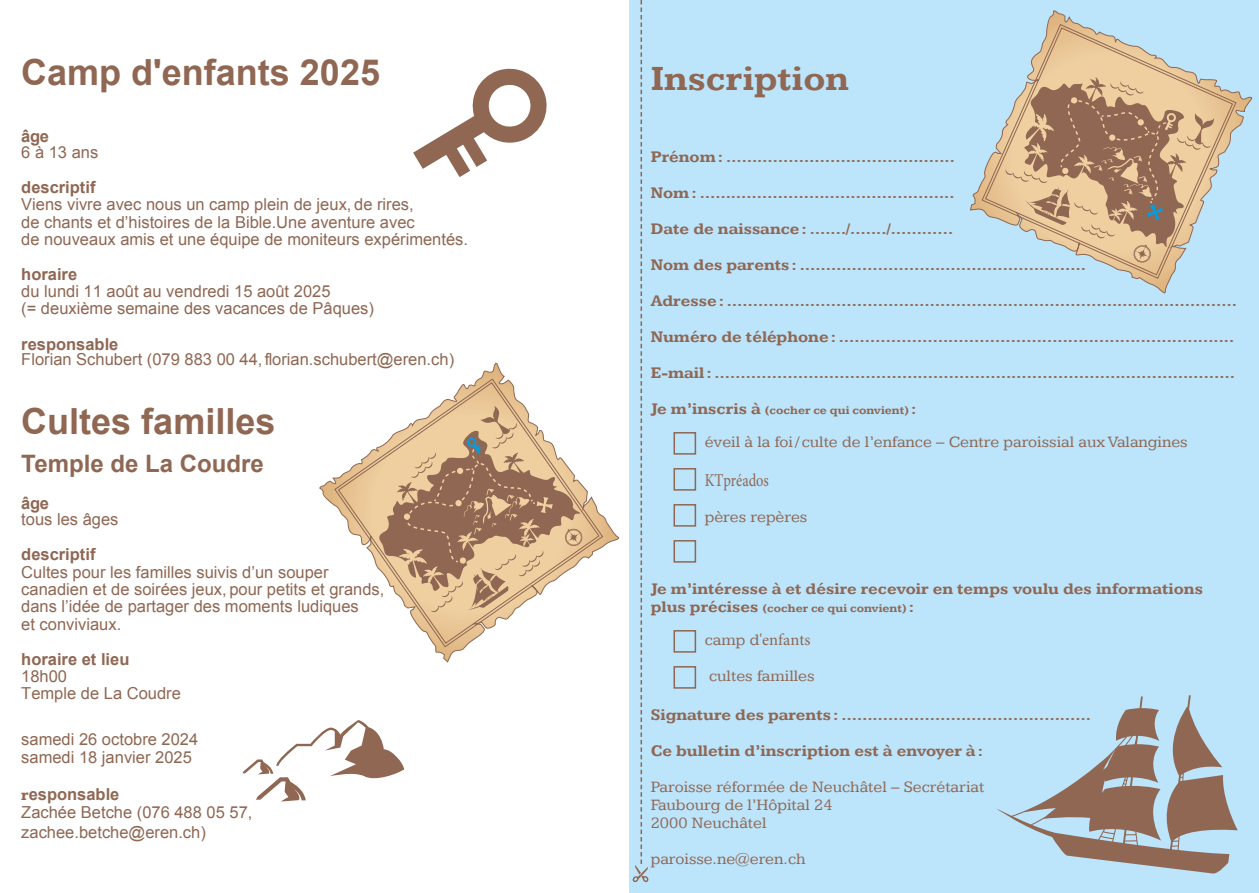
<style>
.page{position:relative;width:1259px;height:893px;background:#fff}
.page>*{position:absolute;margin:0;border:0;box-sizing:border-box;transform-origin:0 0}
.t1{font:700 36px "Arial";color:#8f6753}
.t2{font:700 36px "Kameron";color:#8f6753}
.t3{font:700 24px "Arial";color:#8f6753}
.t4{font:18px "Minion Pro";color:#8f6753;scale:.8 1}
.t5{font:16.5px/16.8px "Arial";color:#8f6753}
.t6{font:700 16.5px/36px "Kameron";color:#8f6753}
.t7{font:16.5px/18px "Kameron";color:#8f6753}
.t8{font:700 16.5px "Arial";color:#8f6753}
.t9{font:16.5px "Minion Pro";color:#8f6753}
.t10{font:700 12px "Kameron";color:#8f6753}
.s1{font-weight:700}
.s2{font-style:inherit}
.s3{font-family:"Kameron";font-weight:700}
.s4{font-size:16.5px}
.s5{font-family:"Kameron"}
</style>
<div class="page">
<div style="left:629px;top:0;width:630px;height:893px;background:#bce4fa"></div>
<svg style="left:996px;top:695px;width:241px;height:179px"></svg>
<svg style="left:413px;top:68px;width:134px;height:109px"></svg>
<svg style="left:319px;top:362px;width:301px;height:301px"></svg>
<svg style="left:334px;top:378px;width:269px;height:269px"></svg>
<svg style="left:377px;top:406px;width:208px;height:206px"></svg>
<svg style="left:970px;top:10px;width:283px;height:284px"></svg>
<svg style="left:981px;top:24px;width:255px;height:255px"></svg>
<svg style="left:1005px;top:77px;width:209px;height:187px;background:#c2a68a"></svg>
<svg style="left:632px;top:0;width:17px;height:882px"></svg>
<div style="left:673px;top:432px;width:23px;height:23px;border:2px solid #8f6753"></div>
<div style="left:673px;top:468px;width:23px;height:23px;border:2px solid #8f6753"></div>
<div style="left:673px;top:504px;width:23px;height:23px;border:2px solid #8f6753"></div>
<div style="left:673px;top:540px;width:23px;height:23px;border:2px solid #8f6753"></div>
<div style="left:673px;top:630px;width:23px;height:23px;border:2px solid #8f6753"></div>
<svg style="left:242px;top:720px;width:162px;height:81px"></svg>
<div style="left:673px;top:666px;width:23px;height:23px;border:2px solid #8f6753"></div>
<h1 class="t1" style="left:21px;top:49px;width:360px">Camp d'enfants 2025</h1>
<p class="t8" style="left:21px;top:125px;width:29px">âge</p>
<p class="t5" style="left:21px;top:144px;width:79px">6 à 13 ans</p>
<p class="t8" style="left:21px;top:176px;width:76px">descriptif</p>
<p class="t5" style="left:21px;top:196px;width:448px;line-height:17.2px">Viens vivre avec nous un camp plein de jeux, de rires,<br>de chants et d’histoires de la Bible.Une aventure avec<br>de nouveaux amis et une équipe de moniteurs expérimentés.</p>
<p class="t5" style="left:21px;top:266px;width:354px"><span class="s1">horaire<br></span>du lundi 11 août au vendredi 15 août 202<span class="s2">5<br></span>(= deuxième semaine des vacances de Pâques)</p>
<p class="t8" style="left:21px;top:333px;width:99px">responsable</p>
<p class="t5" style="left:21px;top:351px;width:434px">Florian Schubert (079 883 00 44, florian.schubert@eren.ch)</p>
<h1 class="t1" style="left:21px;top:398px;width:256px">Cultes familles</h1>
<h2 class="t3" style="left:21px;top:448px;width:244px">Temple de La Coudre</h2>
<p class="t8" style="left:21px;top:492px;width:29px">âge</p>
<p class="t5" style="left:21px;top:511px;width:99px">tous les âges</p>
<p class="t8" style="left:21px;top:543px;width:76px">descriptif</p>
<p class="t5" style="left:21px;top:563px;width:365px;line-height:17.4px">Cultes pour les familles suivis d’un souper canadien et de soirées jeux, pour petits et grands, dans l’idée de partager des moments ludiques<br>et conviviaux.</p>
<p class="t8" style="left:21px;top:649px;width:110px">horaire et lieu</p>
<p class="t5" style="left:21px;top:668px;width:161px">18h00<br>Temple de La Coudre</p>
<p class="t5" style="left:21px;top:730px;width:179px;line-height:18px">samedi 26 octobre 2024 samedi 18 janvier 2025</p>
<p class="t5" style="left:21px;top:786px;width:233px;line-height:17.7px"><span class="s3">r</span><span class="s1">esponsable<br></span>Zachée Betche (076 488 05 57,</p>
<p class="t5" style="left:21px;top:824px;width:186px">zachee.betche@eren.ch)</p>
<h1 class="t2" style="left:651px;top:57px;width:200px">Inscription</h1>
<p class="t6" style="left:651px;top:139px;width:588px">Prénom : ………………………....………....<br>Nom : ………………………......…....……...<br>Date de naissance : …..../.….../………...<br>Nom des parents : ……………………………………….………<br>Adresse : ………………………………………………………………………..…………… Numéro de téléphone : ………………………………….....................................<br>E-mail : ………………………………………………………………………….……………</p>
<p class="t10" style="left:651px;top:403px;width:267px"><span class="s4">Je m’inscris à</span> (cocher ce qui convient) <span class="s4">:</span></p>
<p class="t7" style="left:705px;top:433px;width:484px">éveil à la foi / culte de l’enfance – Centre paroissial aux Valangines</p>
<p class="t4" style="left:705px;top:468px;width:82px">KTpréados</p>
<p class="t7" style="left:705px;top:508px;width:104px">pères repères</p>
<p class="t6" style="left:651px;top:571px;width:554px">Je m’intéresse à et désire recevoir en temps voulu des informations</p>
<p class="t10" style="left:651px;top:601px;width:265px"><span class="s4">plus précises</span> (cocher ce qui convient) <span class="s4">:</span></p>
<p class="t9" style="left:705px;top:629px;width:107px"><span class="s5">camp d</span>'enfants</p>
<p class="t7" style="left:709px;top:667px;width:107px">cultes familles</p>
<p class="t6" style="left:651px;top:697px;width:442px">Signature des parents : ………………………….........………<br>Ce bulletin d’inscription est à envoyer à :</p>
<p class="t7" style="left:651px;top:778px;width:335px">Paroisse réformée de Neuchâtel – Secrétariat<br>Faubourg de l’Hôpital 24<br>2000 Neuchâtel</p>
<p class="t7" style="left:651px;top:850px;width:156px">paroisse.ne@eren.ch</p>
</div>
